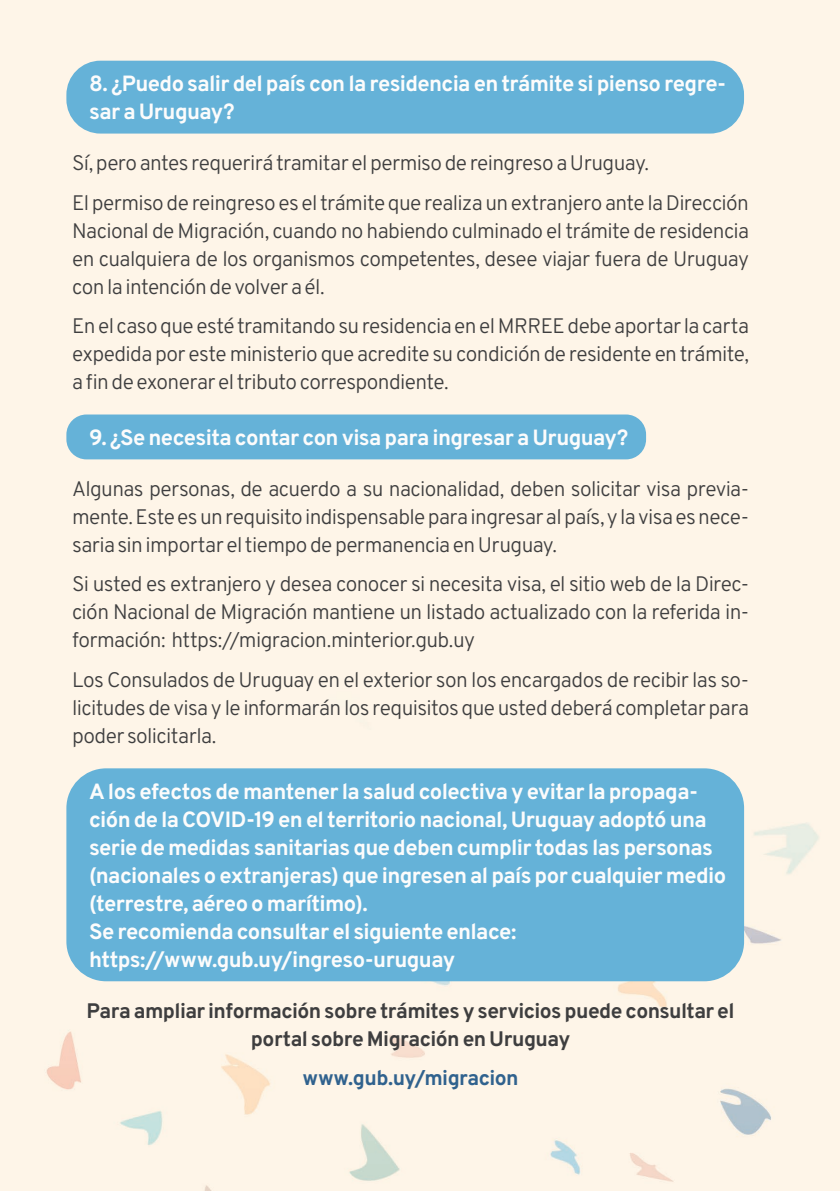
<style>
.page{position:relative;width:840px;height:1191px;background:#fff}
.page>*{position:absolute;margin:0;border:0;box-sizing:border-box;transform-origin:0 0}
.t1{font:700 22px/28px "Overpass";letter-spacing:-.03em;color:#fcfcfc}
.t2{font:300 21px/28px "Overpass";letter-spacing:-.03em;color:#3e3e3f;text-align:justify}
.t3{font:700 21px/28px "Overpass";letter-spacing:-.025em;color:#3e3e3f;text-align:center}
.t4{font:700 21px "Overpass";letter-spacing:-.025em;color:#30628e}
</style>
<div class="page">
<div style="left:0;top:0;width:839px;height:1191px;background:#fef5e8"></div>
<div style="left:66px;top:61px;width:677px;height:73px;background:#65b2d8;border-radius:34px"></div>
<div style="left:66px;top:414px;width:579px;height:45px;background:#65b2d8;border-radius:20px"></div>
<div style="left:66px;top:768px;width:677px;height:213px;background:#65b2d8;border-radius:40px"></div>
<p class="t1" style="left:89px;top:69px;width:638px">8. ¿Puedo salir del país con la residencia en trámite si pienso regre&shy;sar a Uruguay?</p>
<p class="t2" style="left:72px;top:142px;width:678px;line-height:39.4px">Sí, pero antes requerirá tramitar el permiso de reingreso a Uruguay.<br>El permiso de reingreso es el trámite que realiza un extranjero ante la Dirección</p>
<p class="t2" style="left:72px;top:215px;width:678px">Nacional de Migración, cuando no habiendo culminado el trámite de residencia en cualquiera de los organismos competentes, desee viajar fuera de Uruguay con la intención de volver a él.</p>
<p class="t2" style="left:72px;top:311px;width:678px">En el caso que esté tramitando su residencia en el MRREE debe aportar la carta expedida por este ministerio que acredite su condición de residente en trámite, a fin de exonerar el tributo correspondiente.</p>
<p class="t1" style="left:89px;top:423px;width:540px">9. ¿Se necesita contar con visa para ingresar a Uruguay?</p>
<p class="t2" style="left:72px;top:474px;width:678px">Algunas personas, de acuerdo a su nacionalidad, deben solicitar visa previa&shy;mente. Este es un requisito indispensable para ingresar al país, y la visa es nece&shy;saria sin importar el tiempo de permanencia en Uruguay.</p>
<p class="t2" style="left:72px;top:569px;width:678px">Si usted es extranjero y desea conocer si necesita visa, el sitio web de la Direc&shy;ción Nacional de Migración mantiene un listado actualizado con la referida in&shy;formación: https://migracion.minterior.gub.uy</p>
<p class="t2" style="left:72px;top:664px;width:678px">Los Consulados de Uruguay en el exterior son los encargados de recibir las so&shy;licitudes de visa y le informarán los requisitos que usted deberá completar para poder solicitarla.</p>
<p class="t1" style="left:89px;top:776px;width:638px">A los efectos de mantener la salud colectiva y evitar la propaga&shy;ción de la COVID-19 en el territorio nacional, Uruguay adoptó una serie de medidas sanitarias que deben cumplir todas las personas (nacionales o extranjeras) que ingresen al país por cualquier medio (terrestre, aéreo o marítimo).<br>Se recomienda consultar el siguiente enlace: https://www.gub.uy/ingreso-uruguay</p>
<p class="t3" style="left:87px;top:995px;width:649px">Para ampliar información sobre trámites y servicios puede consultar el portal sobre Migración en Uruguay</p>
<p class="t4" style="left:302px;top:1061px;width:217px">www.gub.uy/migracion</p>
</div>
